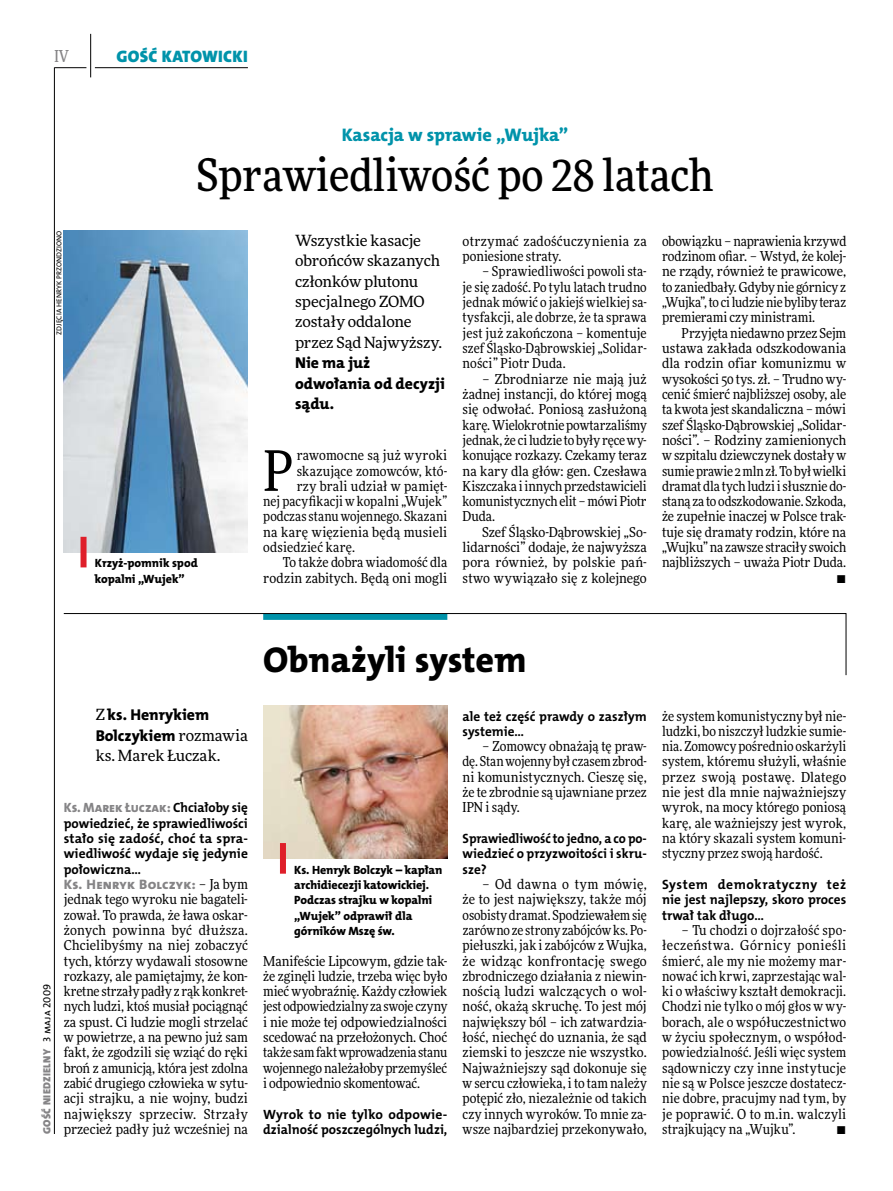
<style>
.page{position:relative;width:893px;height:1191px;background:#fff}
.page>*{position:absolute;margin:0;border:0;box-sizing:border-box;transform-origin:0 0}
.t1{font:55.95px "Freeday Narrow News";color:#000}
.t2{font:500 45px "Freeday Narrow";color:#000}
.t3{font:36px "The Mix HP8 Ex Bld";color:#000}
.t4{font:18.3px "The Mix HP8 Ex Bld";letter-spacing:-.005em;color:#0093aa}
.t5{font:16.65px "The Mix HP9 Blk";letter-spacing:.02em;color:#0093aa}
.t6{font:500 16.5px "Freeday Narrow";color:#858486;scale:.9 1}
.t7{font:15.75px/20.4px "The Mix HP8 Ex Bld";letter-spacing:-.005em;color:#000}
.t8{font:15.45px/20.4px "Freeday News";letter-spacing:-.01em;color:#000}
.t9{font:13.65px/15.3px "Freeday Narrow News";color:#000;text-align:justify}
.t10{font:13.65px "The Mix HP8 Ex Bld";letter-spacing:.01em;color:#858486}
.t11{font:13.65px "Freeday Narrow News";letter-spacing:.02em;color:#000}
.t12{font:13.5px/15.3px "The Mix HP7 Bld";color:#000;text-align:justify}
.t13{font:13.5px/15.3px "The Mix HP7 Bld";color:#000;text-align:justify;scale:.95 1}
.t14{font:13.5px "The Mix HP8 Ex Bld";color:#858486}
.t15{font:12px/15.3px "The Mix HP8 Ex Bld";letter-spacing:-.005em;color:#000}
.t16{font:10.5px "The Mix HP9 Blk";letter-spacing:.025em;color:#858486}
.t17{font:7.2px "The Mix HP5 Plain";letter-spacing:.015em;color:#000}
.s1{font-family:"Freeday News";font-size:15.45px}
.s2{font-family:"The Mix HP5 Plain";color:#000}
.s3{font-family:"The Mix HP7 Bld";color:#000}
.s4{font-family:"Freeday Narrow News";color:#000}
</style>
<div class="page">
<hr style="left:54px;top:67px;width:1px;height:1067px;background:#000">
<hr style="left:90px;top:34px;width:1px;height:43px;background:#000">
<hr style="left:54px;top:67px;width:32px;height:1px;background:#000">
<hr style="left:95px;top:67px;width:153px;height:1px;background:#000">
<svg style="left:63px;top:613px;width:783px;height:62px"></svg>
<img style="left:64px;top:230px;width:184px;height:322px">
<img style="left:263px;top:705px;width:184px;height:153px">
<div style="left:81px;top:537px;width:6px;height:30px;background:#df1f2a"></div>
<div style="left:280px;top:843px;width:6px;height:30px;background:#df1f2a"></div>
<p class="t6" style="left:54px;top:46px;width:17px">IV</p>
<p class="t5" style="left:117px;top:46px;width:133px">GOŚĆ KATOWICKI</p>
<p class="t17" style="left:55px;top:335px;width:106px;rotate:-90deg">zdj ęcia hen ryk przondziono</p>
<h3 class="t4" style="left:342px;top:123px;width:228px">Kasacja w sprawie „Wujka”</h3>
<h2 class="t2" style="left:197px;top:147px;width:518px">Sprawiedliwość po 28 latach</h2>
<p class="t15" style="left:95px;top:556px;width:104px">Krzyż-pomnik spod kopalni „Wujek”</p>
<p class="t8" style="left:295px;top:230px;width:148px">Wszystkie kasacje obrońców skazanych członków plutonu specjalnego ZOMO zostały oddalone przez Sąd Najwyższy.</p>
<p class="t7" style="left:295px;top:353px;width:151px">Nie ma już odwołania od decyzji sądu.</p>
<h1 class="t1" style="left:263px;top:436px;width:32px">P</h1>
<p class="t9" style="left:297px;top:447px;width:152px">rawomocne są już wyroki</p>
<p class="t9" style="left:297px;top:463px;width:152px">skazujące zomowców, któ-</p>
<p class="t9" style="left:297px;top:478px;width:152px">rzy brali udział w pamięt-</p>
<p class="t9" style="left:263px;top:493px;width:186px">nej pacyfikacji w kopalni „Wujek”</p>
<p class="t9" style="left:263px;top:509px;width:186px">podczas stanu wojennego. Skazani</p>
<p class="t9" style="left:263px;top:524px;width:186px">na karę więzienia będą musieli</p>
<p class="t11" style="left:263px;top:539px;width:93px">odsiedzieć karę.</p>
<p class="t9" style="left:283px;top:555px;width:166px">To także dobra wiadomość dla</p>
<p class="t9" style="left:263px;top:570px;width:186px">rodzin zabitych. Będą oni mogli</p>
<p class="t9" style="left:463px;top:233px;width:186px">otrzymać zadośćuczynienia za poniesione straty.</p>
<p class="t9" style="left:463px;top:264px;width:186px;text-indent:20px">– Sprawiedliwości powoli sta&shy;je się zadość. Po tylu latach trudno jednak mówić o jakiejś wielkiej sa&shy;tysfakcji, ale dobrze, że ta sprawa jest już zakończona – komentuje szef Śląsko-Dąbrowskiej „Solidar&shy;ności” Piotr Duda.</p>
<p class="t9" style="left:463px;top:371px;width:186px;text-indent:20px">– Zbrodniarze nie mają już żadnej instancji, do której mogą się odwołać. Poniosą zasłużoną karę. Wielokrotnie powtarzaliśmy jednak, że ci ludzie to były ręce wy&shy;konujące rozkazy. Czekamy teraz na kary dla głów: gen. Czesława Kiszczaka i innych przedstawicieli komunistycznych elit – mówi Piotr Duda.</p>
<p class="t9" style="left:463px;top:524px;width:186px;text-indent:20px">Szef Śląsko-Dąbrowskiej „So&shy;lidarności” dodaje, że najwyższa pora również, by polskie pań&shy;stwo wywiązało się z kolejnego</p>
<p class="t9" style="left:662px;top:233px;width:186px">obowiązku – naprawienia krzywd rodzinom ofiar. – Wstyd, że kolej&shy;ne rządy, również te prawicowe, to zaniedbały. Gdyby nie górnicy z „Wujka”, to ci ludzie nie byliby teraz premierami czy ministrami.</p>
<p class="t9" style="left:662px;top:325px;width:186px;text-align:right">Przyjęta niedawno przez Sejm ustawa zakłada odszkodowania dla rodzin ofiar komunizmu w wysokości 50 tys. zł. – Trudno wy&shy;cenić śmierć najbliższej osoby, ale ta kwota jest skandaliczna – mówi szef Śląsko-Dąbrowskiej „Solidar&shy;ności”. – Rodziny zamienionych w szpitalu dziewczynek dostały w sumie prawie 2 mln zł. To był wielki dramat dla tych ludzi i słusznie do&shy;staną za to odszkodowanie. Szkoda, że zupełnie inaczej w Polsce trak&shy;tuje się dramaty rodzin, które na „Wujku” na zawsze straciły swoich najbliższych – uważa Piotr Duda. •</p>
<h3 class="t3" style="left:263px;top:636px;width:265px">Obnażyli system</h3>
<p class="t7" style="left:96px;top:705px;width:154px"><span class="s1">Z</span> ks. Henrykiem<br>Bolczykiem <span class="s1">rozmawia</span></p>
<p class="t8" style="left:96px;top:745px;width:126px">ks. Marek Łuczak.</p>
<p class="t16" style="left:40px;top:1134px;width:152px;rotate:-90deg">GOŚĆ NIEDZIELNY <span class="s2">3 maja 2009</span></p>
<p class="t14" style="left:64px;top:799px;width:186px">Ks. Marek Łuczak: <span class="s3">Chciałoby się</span></p>
<p class="t12" style="left:64px;top:815px;width:186px">powiedzieć, że sprawiedliwości stało się zadość, choć ta spra&shy;wiedliwość wydaje się jedynie połowiczna…</p>
<p class="t10" style="left:64px;top:875px;width:186px">Ks. Henryk Bolczyk: <span class="s4">– Ja bym</span></p>
<p class="t9" style="left:64px;top:891px;width:186px">jednak tego wyroku nie bagateli&shy;zował. To prawda, że ława oskar&shy;żonych powinna być dłuższa.<br>Chcielibyśmy na niej zobaczyć tych, którzy wydawali stosowne rozkazy, ale pamiętajmy, że kon&shy;kretne strzały padły z rąk konkret&shy;nych ludzi, ktoś musiał pociągnąć za spust. Ci ludzie mogli strzelać w powietrze, a na pewno już sam fakt, że zgodzili się wziąć do ręki broń z amunicją, która jest zdolna zabić drugiego człowieka w sytu&shy;acji strajku, a nie wojny, budzi największy sprzeciw. Strzały przecież padły już wcześniej na</p>
<p class="t15" style="left:294px;top:862px;width:150px">Ks. Henryk Bolczyk – kapłan archidiecezji katowickiej.<br>Podczas strajku w kopalni „Wujek” odprawił dla górników Mszę św.</p>
<p class="t9" style="left:263px;top:953px;width:186px">Manifeście Lipcowym, gdzie tak&shy;że zginęli ludzie, trzeba więc było mieć wyobraźnię. Każdy człowiek jest odpowiedzialny za swoje czyny i nie może tej odpowiedzialności scedować na przełożonych. Choć także sam fakt wprowadzenia stanu wojennego należałoby przemyśleć i odpowiednio skomentować.</p>
<p class="t12" style="left:263px;top:1106px;width:186px">Wyrok to nie tylko odpowie&shy;dzialność poszczególnych ludzi,</p>
<p class="t12" style="left:463px;top:708px;width:186px">ale też część prawdy o zaszłym systemie…</p>
<p class="t9" style="left:463px;top:738px;width:186px;text-indent:20px">– Zomowcy obnażają tę praw&shy;dę. Stan wojenny był czasem zbrod&shy;ni komunistycznych. Cieszę się, że te zbrodnie są ujawniane przez IPN i sądy.</p>
<p class="t13" style="left:463px;top:831px;width:195px">Sprawiedliwość to jedno, a co po&shy;wiedzieć o przyzwoitości i skru&shy;sze?</p>
<p class="t9" style="left:463px;top:876px;width:186px;text-indent:20px">– Od dawna o tym mówię, że to jest największy, także mój osobisty dramat. Spodziewałemsię zarówno ze strony zabójców ks. Po&shy;piełuszki, jak i zabójców z Wujka, że widząc konfrontację swego zbrodniczego działania z niewin&shy;nością ludzi walczących o wol&shy;ność, okażą skruchę. To jest mój największy ból – ich zatwardzia&shy;łość, niechęć do uznania, że sąd ziemski to jeszcze nie wszystko.<br>Najważniejszy sąd dokonuje się w sercu człowieka, i to tam należy potępić zło, niezależnie od takich czy innych wyroków. To mnie za&shy;wsze najbardziej przekonywało,</p>
<p class="t9" style="left:662px;top:708px;width:186px">że system komunistyczny był nie&shy;ludzki, bo niszczył ludzkie sumie&shy;nia. Zomowcy pośrednio oskarżyli system, któremu służyli, właśnie przez swoją postawę. Dlatego nie jest dla mnie najważniejszy wyrok, na mocy którego poniosą karę, ale ważniejszy jest wyrok, na który skazali system komuni&shy;styczny przez swoją hardość.</p>
<p class="t12" style="left:662px;top:877px;width:186px">System demokratyczny też nie jest najlepszy, skoro proces trwał tak długo…</p>
<p class="t9" style="left:662px;top:922px;width:186px;text-indent:20px">– Tu chodzi o dojrzałość spo&shy;łeczeństwa. Górnicy ponieśli śmierć, ale my nie możemy mar&shy;nować ich krwi, zaprzestając wal&shy;ki o właściwy kształt demokracji.<br>Chodzi nie tylko o mój głos w wy&shy;borach, ale o współuczestnictwo w życiu społecznym, o współod&shy;powiedzialność. Jeśli więc system sądowniczy czy inne instytucje nie są w Polsce jeszcze dostatecz&shy;nie dobre, pracujmy nad tym, by je poprawić. O to m.in. walczyli strajkujący na „Wujku”.</p>
<p class="t9" style="left:836px;top:1121px;width:11px">•</p>
</div>
